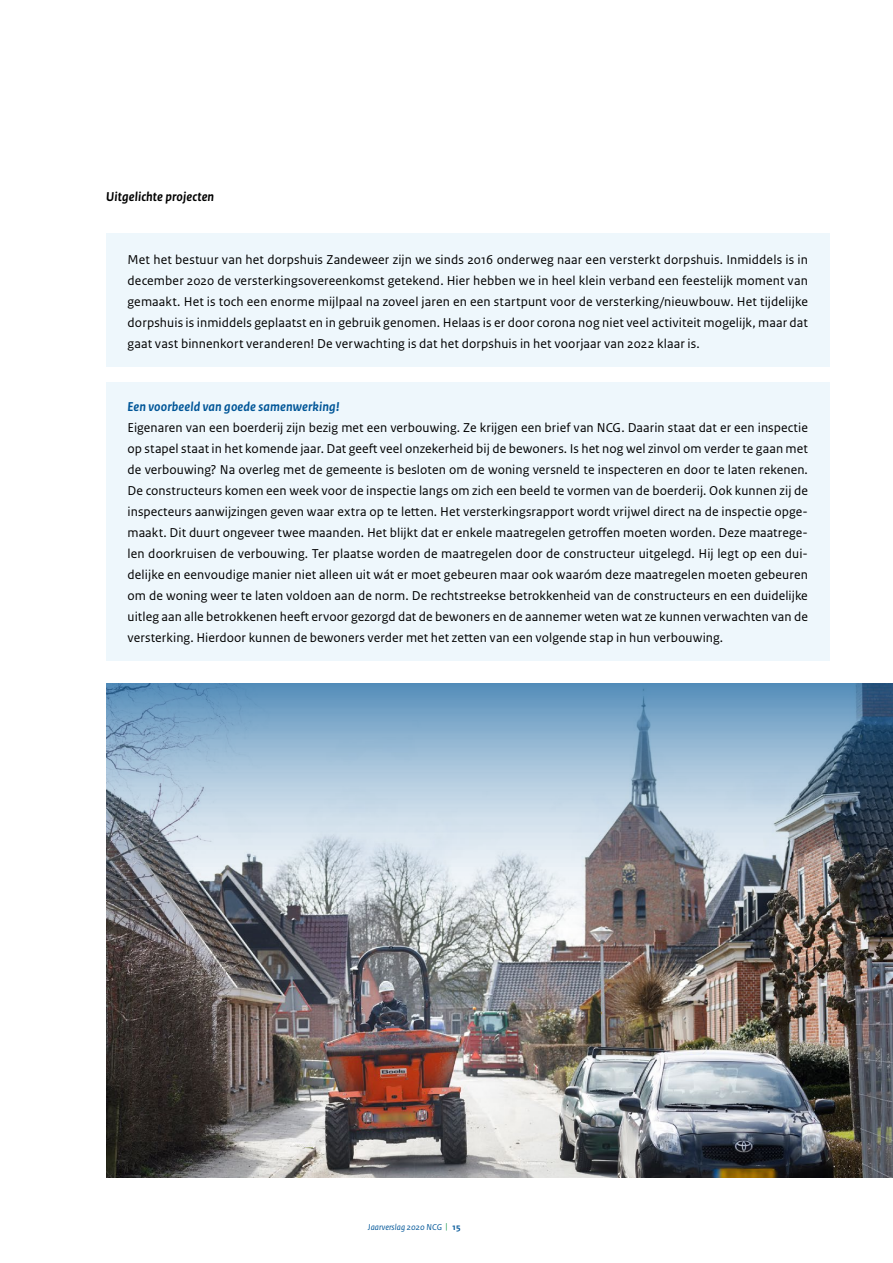
<style>
.page{position:relative;width:893px;height:1263px;background:#fff}
.page>*{position:absolute;margin:0;border:0;box-sizing:border-box;transform-origin:0 0}
.t1{font:13.5px/21px "Rijksoverheid Sans Text";letter-spacing:.005em;color:#000;text-align:justify}
.t2{font:italic 700 13.5px "Rijksoverheid Sans Text";letter-spacing:.01em;color:#005698}
.t3{font:italic 700 13.5px "Rijksoverheid Sans Text";letter-spacing:.01em;color:#000}
.t4{font:italic 9px "Rijksoverheid Sans Text";letter-spacing:.01em;color:#005698}
.s1{color:#008c3c}
.s2{font-weight:700;font-style:normal}
</style>
<div class="page">
<div style="left:106px;top:382px;width:723px;height:279px;background:#eef7fc"></div>
<img style="left:106px;top:965px;width:787px;height:213px">
<img style="left:106px;top:683px;width:787px;height:282px">
<div style="left:106px;top:233px;width:723px;height:134px;background:#eef7fc"></div>
<p class="t3" style="left:106px;top:189px;width:109px">Uitgelichte projecten</p>
<p class="t1" style="left:128px;top:249px;width:682px">Met het bestuur van het dorpshuis Zandeweer zijn we sinds 2016 onderweg naar een versterkt dorpshuis. Inmiddels is in december 2020 de versterkingsovereenkomst getekend. Hier hebben we in heel klein verband een feestelijk moment van gemaakt. Het is toch een enorme mijlpaal na zoveel jaren en een startpunt voor de versterking/nieuwbouw. Het tijdelijke dorpshuis is inmiddels geplaatst en in gebruik genomen. Helaas is er door corona nog niet veel activiteit mogelijk, maar dat gaat vast binnenkort veranderen! De verwachting is dat het dorpshuis in het voorjaar van 2022 klaar is.</p>
<p class="t2" style="left:128px;top:399px;width:214px">Een voorbeeld van goede samenwerking!</p>
<p class="t1" style="left:128px;top:417px;width:682px">Eigenaren van een boerderij zijn bezig met een verbouwing. Ze krijgen een brief van NCG. Daarin staat dat er een inspectie op stapel staat in het komende jaar. Dat geeft veel onzekerheid bij de bewoners. Is het nog wel zinvol om verder te gaan met de verbouwing? Na overleg met de gemeente is besloten om de woning versneld te inspecteren en door te laten rekenen.<br>De constructeurs komen een week voor de inspectie langs om zich een beeld te vormen van de boerderij. Ook kunnen zij de inspecteurs aanwijzingen geven waar extra op te letten. Het versterkingsrapport wordt vrijwel direct na de inspectie opge&shy;maakt. Dit duurt ongeveer twee maanden. Het blijkt dat er enkele maatregelen getroffen moeten worden. Deze maatrege&shy;len doorkruisen de verbouwing. Ter plaatse worden de maatregelen door de constructeur uitgelegd. Hij legt op een dui&shy;delijke en eenvoudige manier niet alleen uit wát er moet gebeuren maar ook waaróm deze maatregelen moeten gebeuren om de woning weer te laten voldoen aan de norm. De rechtstreekse betrokkenheid van de constructeurs en een duidelijke uitleg aan alle betrokkenen heeft ervoor gezorgd dat de bewoners en de aannemer weten wat ze kunnen verwachten van de versterking. Hierdoor kunnen de bewoners verder met het zetten van een volgende stap in hun verbouwing.</p>
<p class="t4" style="left:368px;top:1222px;width:94px">Jaarverslag 2020 NCG <span class="s1">|</span> <span class="s2">15</span></p>
</div>
